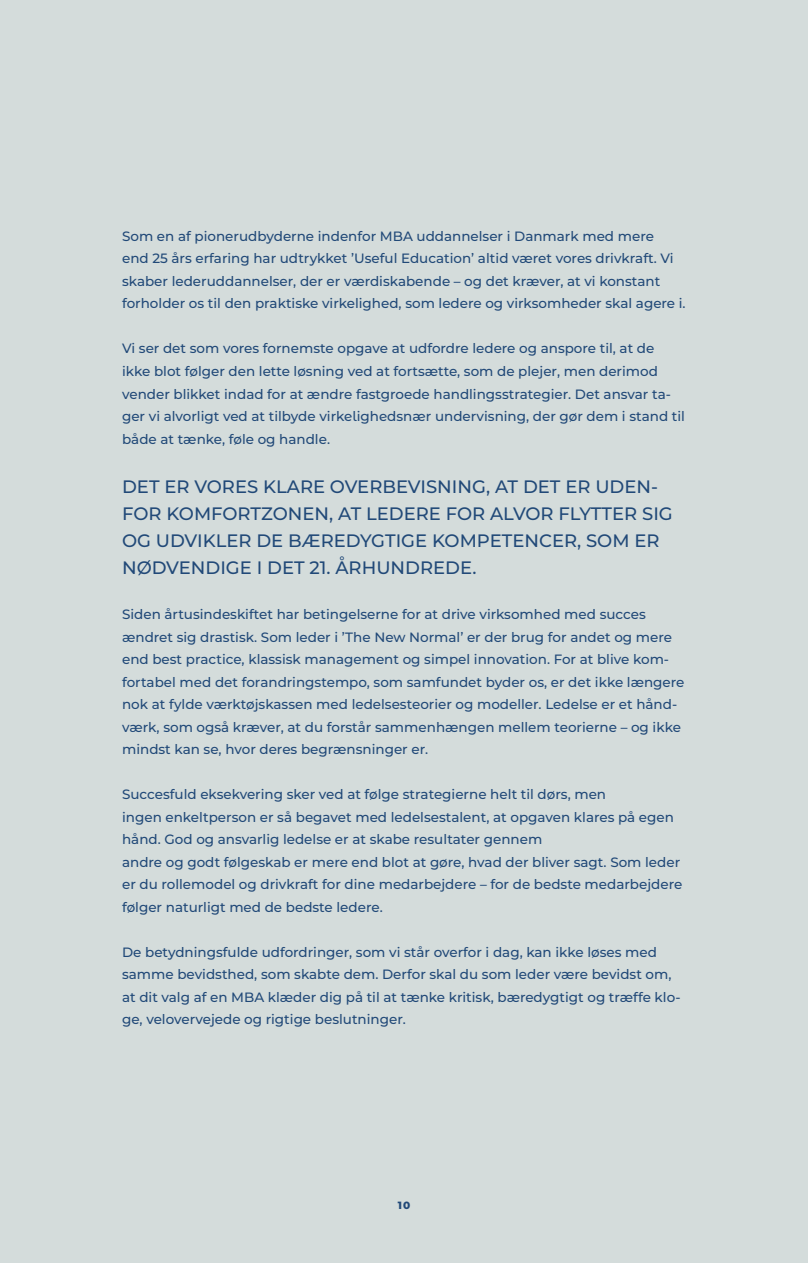
<style>
.page{position:relative;width:808px;height:1263px;background:#d4dcdb}
.page>*{position:absolute;margin:0;border:0;box-sizing:border-box;transform-origin:0 0}
.t1{font:500 18px/27px "Montserrat";color:#214978}
.t2{font:500 13.5px/22.5px "Montserrat";color:#214978}
.t3{font:800 10.5px "Montserrat";color:#214978}
</style>
<div class="page">
<p class="t2" style="left:122px;top:224px;width:565px">Som en af pionerudbyderne indenfor MBA uddannelser i Danmark med mere<br>end 25 års erfaring har udtrykket ’Useful Education’ altid været vores drivkraft. Vi skaber lederuddannelser, der er værdiskabende – og det kræver, at vi konstant forholder os til den praktiske virkelighed, som ledere og virksomheder skal agere i.</p>
<p class="t2" style="left:122px;top:337px;width:564px">Vi ser det som vores fornemste opgave at udfordre ledere og anspore til, at de ikke blot følger den lette løsning ved at fortsætte, som de plejer, men derimod vender blikket indad for at ændre fastgroede handlingsstrategier. Det ansvar ta&shy;ger vi alvorligt ved at tilbyde virkelighedsnær undervisning, der gør dem i stand til både at tænke, føle og handle.</p>
<p class="t1" style="left:122px;top:472px;width:552px">DET ER VORES KLARE OVERBEVISNING, AT DET ER UDEN-FOR KOMFORTZONEN, AT LEDERE FOR ALVOR FLYTTER SIG OG UDVIKLER DE BÆREDYGTIGE KOMPETENCER, SOM ER NØDVENDIGE I DET 21. ÅRHUNDREDE.</p>
<p class="t2" style="left:122px;top:602px;width:564px">Siden årtusindeskiftet har betingelserne for at drive virksomhed med succes ændret sig drastisk. Som leder i ’The New Normal’ er der brug for andet og mere end best practice, klassisk management og simpel innovation. For at blive kom&shy;fortabel med det forandringstempo, som samfundet byder os, er det ikke længere nok at fylde værktøjskassen med ledelsesteorier og modeller. Ledelse er et hånd&shy;værk, som også kræver, at du forstår sammenhængen mellem teorierne – og ikke mindst kan se, hvor deres begrænsninger er.</p>
<p class="t2" style="left:122px;top:782px;width:485px">Succesfuld eksekvering sker ved at følge strategierne helt til dørs, men</p>
<p class="t2" style="left:122px;top:805px;width:553px">ingen enkeltperson er så begavet med ledelsestalent, at opgaven klares på egen hånd. God og ansvarlig ledelse er at skabe resultater gennem</p>
<p class="t2" style="left:122px;top:850px;width:562px">andre og godt følgeskab er mere end blot at gøre, hvad der bliver sagt. Som leder er du rollemodel og drivkraft for dine medarbejdere – for de bedste medarbejdere følger naturligt med de bedste ledere.</p>
<p class="t2" style="left:122px;top:940px;width:560px">De betydningsfulde udfordringer, som vi står overfor i dag, kan ikke løses med samme bevidsthed, som skabte dem. Derfor skal du som leder være bevidst om, at dit valg af en MBA klæder dig på til at tænke kritisk, bæredygtigt og træffe klo&shy;ge, velovervejede og rigtige beslutninger.</p>
<p class="t3" style="left:398px;top:1197px;width:14px">10</p>
</div>
